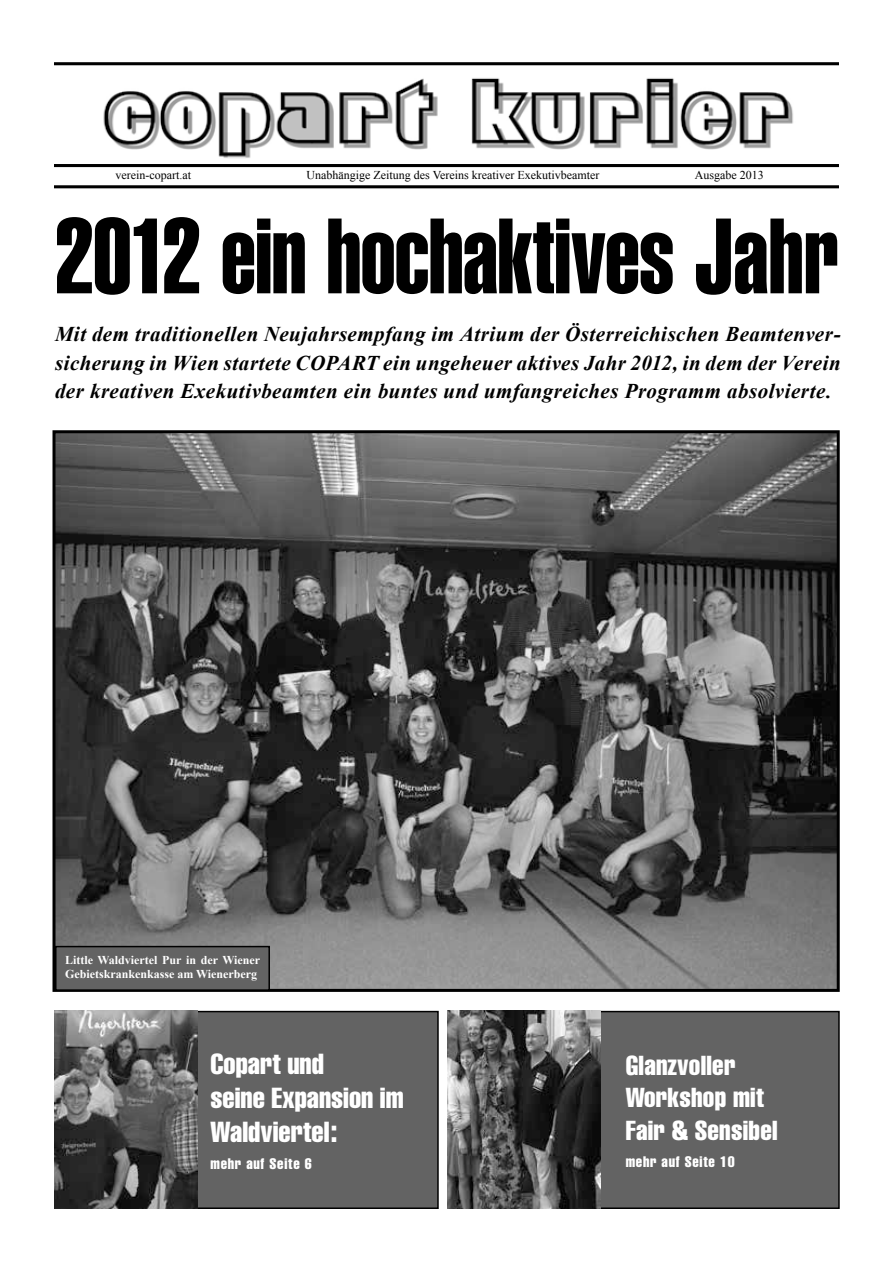
<style>
.page{position:relative;width:893px;height:1263px;background:#fff}
.page>*{position:absolute;margin:0;border:0;box-sizing:border-box;transform-origin:0 0}
.t1{font:105px "Helvetica Extra Compressed";letter-spacing:-.01em;color:#000}
.t2{font:extra-condensed 28.5px/34.2px "Helvetica";color:#fff}
.t3{font:extra-condensed 27px/32.4px "Helvetica";letter-spacing:.01em;color:#fff}
.t4{font:italic 700 21px/28.5px "Times New Roman";letter-spacing:.02em;color:#000;text-align:justify}
.t5{font:extra-condensed 15px "Helvetica";letter-spacing:.05em;color:#fff}
.t6{font:12px "Times New Roman";color:#000}
.t7{font:700 12px/14.4px "Times New Roman";color:#fff}
</style>
<div class="page">
<div style="left:54px;top:62px;width:785px;height:3px;border:2px solid #000"></div>
<div style="left:54px;top:164px;width:785px;height:3px;border:2px solid #000"></div>
<div style="left:54px;top:185px;width:785px;height:3px;border:2px solid #000"></div>
<img style="left:103px;top:78px;width:690px;height:80px">
<img style="left:56px;top:434px;width:780px;height:554px">
<div style="left:52px;top:430px;width:788px;height:562px;border:3px solid #000"></div>
<div style="left:451px;top:1011px;width:388px;height:197px;background:#636363"></div>
<div style="left:451px;top:1011px;width:389px;height:198px;border:2px solid #000"></div>
<div style="left:56px;top:946px;width:213px;height:44px;background:#636363"></div>
<div style="left:55px;top:946px;width:215px;height:45px;border:2px solid #000"></div>
<img style="left:447px;top:1011px;width:153px;height:198px">
<div style="left:55px;top:1011px;width:383px;height:197px;background:#636363"></div>
<div style="left:54px;top:1011px;width:385px;height:198px;border:2px solid #000"></div>
<img style="left:54px;top:1011px;width:144px;height:198px">
<p class="t6" style="left:116px;top:167px;width:77px">verein-copart.at</p>
<p class="t6" style="left:307px;top:167px;width:294px">Unabhängige Zeitung des Vereins kreativer Exekutivbeamter</p>
<p class="t6" style="left:695px;top:167px;width:70px">Ausgabe 2013</p>
<h1 class="t1" style="left:55px;top:193px;width:785px">2012 ein hochaktives Jahr</h1>
<p class="t4" style="left:55px;top:319px;width:787px">Mit dem traditionellen Neujahrsempfang im Atrium der Österreichischen Beamtenver&shy;sicherung in Wien startete COPART ein ungeheuer aktives Jahr 2012, in dem der Verein der kreativen Exekutivbeamten ein buntes und umfangreiches Programm absolvierte.</p>
<p class="t7" style="left:65px;top:952px;width:197px">Little Waldviertel Pur in der Wiener<br>Gebietskrankenkasse am Wienerberg</p>
<h2 class="t2" style="left:210px;top:1046px;width:195px">Copart und<br>seine Expansion im<br>Waldviertel:</h2>
<p class="t5" style="left:210px;top:1154px;width:103px">mehr auf Seite 6</p>
<p class="t3" style="left:626px;top:1048px;width:153px">Glanzvoller<br>Workshop mit<br>Fair &amp; Sensibel</p>
<p class="t5" style="left:626px;top:1152px;width:110px">mehr auf Seite 10</p>
</div>
